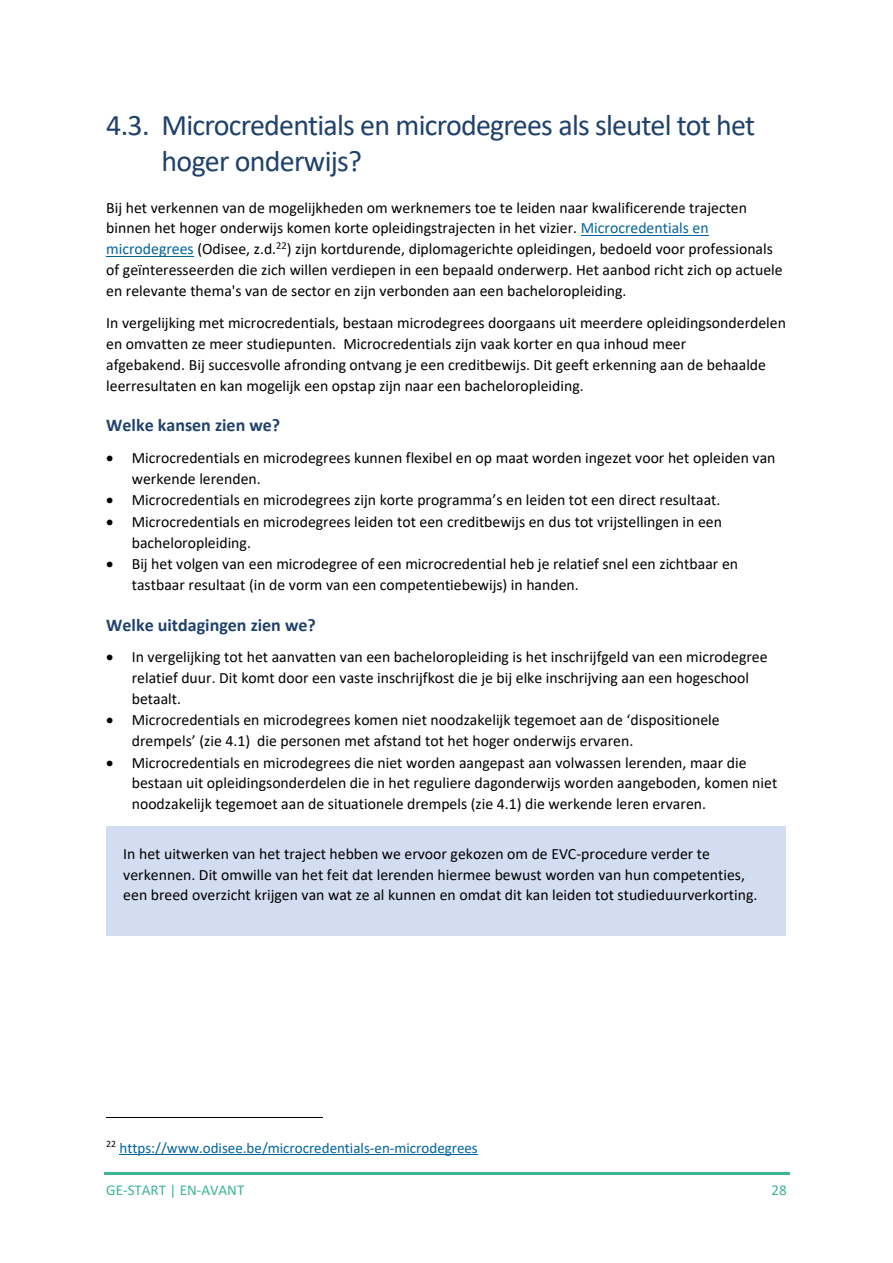
<style>
.page{position:relative;width:893px;height:1263px;background:#fff}
.page>*{position:absolute;margin:0;border:0;box-sizing:border-box;transform-origin:0 0}
.t1{font:30px/36.6px "Calibri";letter-spacing:-.025em;color:#1f416b}
.t2{font:700 18px "Calibri";color:#1f416b}
.t3{font:15.75px/20.7px "Calibri";color:#000}
.t4{font:15px "Calibri";color:#00639c}
.t5{font:15px "Calibri";color:#3cb497}
.s1{color:#00639c}
</style>
<div class="page">
<hr style="left:104px;top:1173px;width:685px;height:2px;background:#3cb497">
<hr style="left:581px;top:235px;width:128px;height:1px;background:#00639c">
<hr style="left:106px;top:256px;width:88px;height:1px;background:#00639c">
<div style="left:106px;top:827px;width:680px;height:108px;background:#d3ddf2"></div>
<hr style="left:106px;top:1117px;width:216px;height:1px;background:#000">
<hr style="left:120px;top:1154px;width:358px;height:1px;background:#00639c">
<h2 class="t1" style="left:162px;top:109px;width:595px;text-indent:-55px">4.3. Microcredentials en microdegrees als sleutel tot het hoger onderwijs?</h2>
<p class="t3" style="left:106px;top:198px;width:678px">Bij het verkennen van de mogelijkheden om werknemers toe te leiden naar kwalificerende trajecten binnen het hoger onderwijs komen korte opleidingstrajecten in het vizier. <span class="s1">Microcredentials en microdegrees</span> (Odisee, z.d.<sup>22</sup>) zijn kortdurende, diplomagerichte opleidingen, bedoeld voor professionals of geïnteresseerden die zich willen verdiepen in een bepaald onderwerp. Het aanbod richt zich op actuele en relevante thema's van de sector en zijn verbonden aan een bacheloropleiding.</p>
<p class="t3" style="left:106px;top:314px;width:681px">In vergelijking met microcredentials, bestaan microdegrees doorgaans uit meerdere opleidingsonderdelen en omvatten ze meer studiepunten. Microcredentials zijn vaak korter en qua inhoud meer<br>afgebakend. Bij succesvolle afronding ontvang je een creditbewijs. Dit geeft erkenning aan de behaalde leerresultaten en kan mogelijk een opstap zijn naar een bacheloropleiding.</p>
<p class="t2" style="left:106px;top:418px;width:175px">Welke kansen zien we?</p>
<p class="t3" style="left:132px;top:448px;width:645px;text-indent:-26px">• Microcredentials en microdegrees kunnen flexibel en op maat worden ingezet voor het opleiden van werkende lerenden.</p>
<p class="t3" style="left:106px;top:491px;width:616px">• Microcredentials en microdegrees zijn korte programma’s en leiden tot een direct resultaat.</p>
<p class="t3" style="left:132px;top:512px;width:592px;text-indent:-26px">• Microcredentials en microdegrees leiden tot een creditbewijs en dus tot vrijstellingen in een bacheloropleiding.</p>
<p class="t3" style="left:132px;top:555px;width:608px;text-indent:-26px">• Bij het volgen van een microdegree of een microcredential heb je relatief snel een zichtbaar en tastbaar resultaat (in de vorm van een competentiebewijs) in handen.</p>
<p class="t2" style="left:106px;top:617px;width:211px">Welke uitdagingen zien we?</p>
<p class="t3" style="left:132px;top:648px;width:637px;text-indent:-26px">• In vergelijking tot het aanvatten van een bacheloropleiding is het inschrijfgeld van een microdegree relatief duur. Dit komt door een vaste inschrijfkost die je bij elke inschrijving aan een hogeschool betaalt.</p>
<p class="t3" style="left:132px;top:711px;width:589px;text-indent:-26px">• Microcredentials en microdegrees komen niet noodzakelijk tegemoet aan de ‘dispositionele drempels’ (zie 4.1) die personen met afstand tot het hoger onderwijs ervaren.</p>
<p class="t3" style="left:132px;top:753px;width:647px;text-indent:-26px">• Microcredentials en microdegrees die niet worden aangepast aan volwassen lerenden, maar die bestaan uit opleidingsonderdelen die in het reguliere dagonderwijs worden aangeboden, komen niet noodzakelijk tegemoet aan de situationele drempels (zie 4.1) die werkende leren ervaren.</p>
<p class="t3" style="left:123px;top:845px;width:636px">In het uitwerken van het traject hebben we ervoor gekozen om de EVC-procedure verder te verkennen. Dit omwille van het feit dat lerenden hiermee bewust worden van hun competenties, een breed overzicht krijgen van wat ze al kunnen en omdat dit kan leiden tot studieduurverkorting.</p>
<p class="t4" style="left:106px;top:1141px;width:373px"><sup>22</sup> https://www.odisee.be/microcredentials-en-microdegrees</p>
<p class="t5" style="left:106px;top:1184px;width:140px">GE-START | EN-AVANT</p>
<p class="t5" style="left:771px;top:1184px;width:17px">28</p>
</div>
